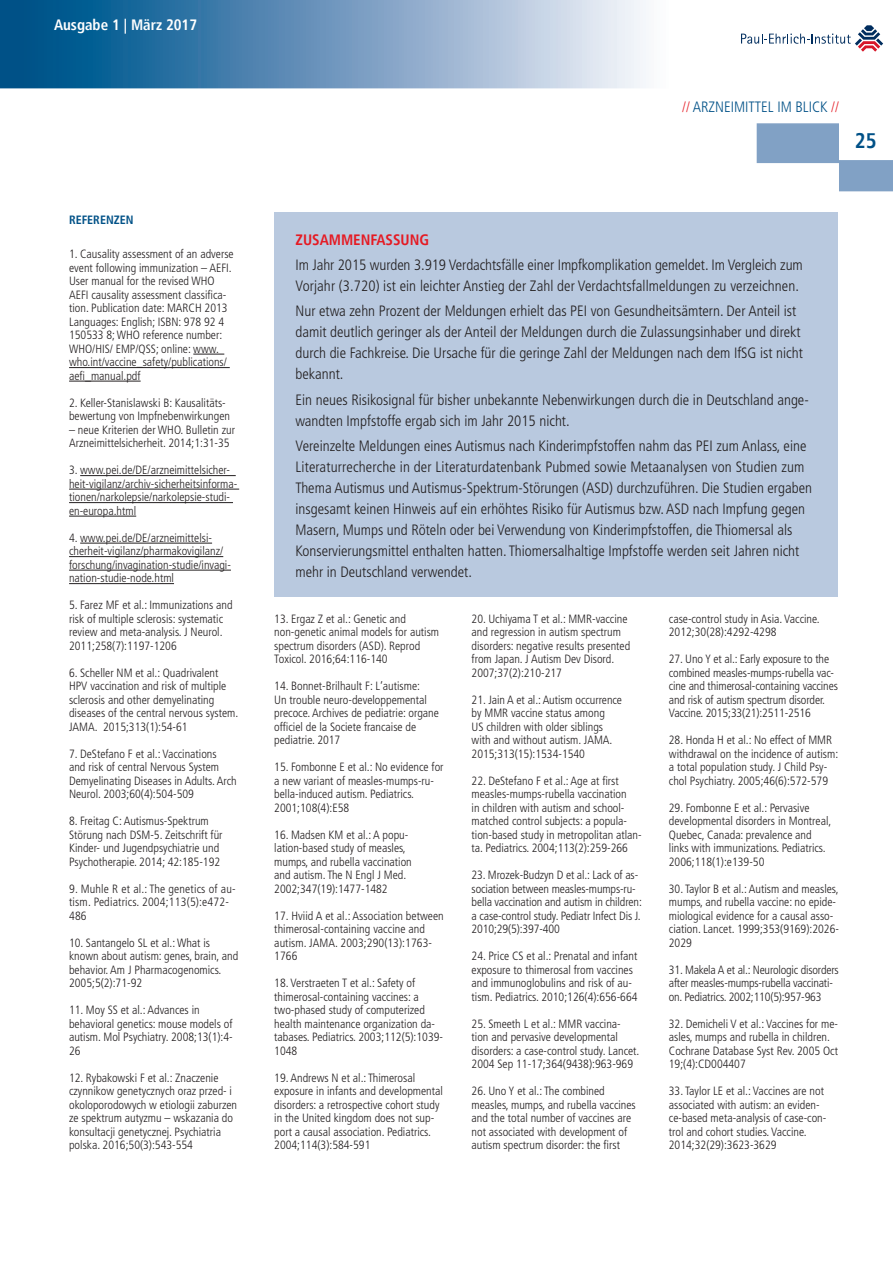
<style>
.page{position:relative;width:893px;height:1263px;background:#fff}
.page>*{position:absolute;margin:0;border:0;box-sizing:border-box;transform-origin:0 0}
.t1{font:700 condensed 21px "Frutiger";color:#005187}
.t2{font:300 condensed 15px/21px "Frutiger LT";color:#231f20}
.t3{font:300 condensed 15px "Frutiger LT";color:#005187}
.t4{font:700 condensed 15px "Frutiger";color:#fff}
.t5{font:700 condensed 15px "Frutiger";color:#e51a23}
.t6{font:300 condensed 12px/13.5px "Frutiger LT";color:#231f20}
.t7{font:700 condensed 12px "Frutiger";color:#005187}
.s1{color:#e51a23}
</style>
<div class="page">
<div style="left:757px;top:123px;width:82px;height:40px;background:#81a1c5;border:2px solid #81a1c5"></div>
<div style="left:839px;top:160px;width:54px;height:31px;background:#81a1c5"></div>
<svg style="left:741px;top:25px;width:142px;height:27px"></svg>
<svg style="left:0;top:0;width:646px;height:88px;background:#6b98bd"></svg>
<hr style="left:193px;top:354px;width:31px;height:1px;background:#231f20">
<hr style="left:69px;top:367px;width:161px;height:1px;background:#231f20">
<hr style="left:69px;top:381px;width:72px;height:1px;background:#231f20">
<hr style="left:80px;top:475px;width:156px;height:1px;background:#231f20">
<hr style="left:69px;top:489px;width:170px;height:1px;background:#231f20">
<hr style="left:69px;top:502px;width:164px;height:1px;background:#231f20">
<hr style="left:69px;top:516px;width:67px;height:1px;background:#231f20">
<hr style="left:80px;top:543px;width:132px;height:1px;background:#231f20">
<hr style="left:69px;top:556px;width:154px;height:1px;background:#231f20">
<hr style="left:69px;top:570px;width:162px;height:1px;background:#231f20">
<hr style="left:69px;top:583px;width:105px;height:1px;background:#231f20">
<div style="left:274px;top:213px;width:564px;height:384px;background:#b9c9df"></div>
<p class="t4" style="left:54px;top:16px;width:145px">Ausgabe 1 | März 2017</p>
<p class="t7" style="left:69px;top:213px;width:66px">REFERENZEN</p>
<p class="t6" style="left:69px;top:248px;width:166px">1. Causality assessment of an adverse event following immunization – AEFI.<br>User manual for the revised WHO AEFI causality assessment classifica&shy;tion. Publication date: MARCH 2013<br>Languages: English; ISBN: 978 92 4<br>150533 8; WHO reference number:<br>WHO/HIS/ EMP/QSS; online: www. who.int/vaccine_safety/publications/ aefi_manual.pdf</p>
<p class="t6" style="left:69px;top:396px;width:162px">2. Keller-Stanislawski B: Kausalitäts&shy;bewertung von Impfnebenwirkungen</p>
<p class="t6" style="left:69px;top:423px;width:167px">– neue Kriterien der WHO. Bulletin zur<br>Arzneimittelsicherheit. 2014;1:31-35</p>
<p class="t6" style="left:69px;top:464px;width:170px">3. www.pei.de/DE/arzneimittelsicher&shy;heit-vigilanz/archiv-sicherheitsinforma&shy;tionen/narkolepsie/narkolepsie-studi&shy;en-europa.html</p>
<p class="t6" style="left:69px;top:531px;width:163px">4. www.pei.de/DE/arzneimittelsi&shy;cherheit-vigilanz/pharmakovigilanz/ forschung/invagination-studie/invagi&shy;nation-studie-node.html</p>
<p class="t6" style="left:69px;top:599px;width:165px">5. Farez MF et al.: Immunizations and risk of multiple sclerosis: systematic review and meta-analysis. J Neurol.<br>2011;258(7):1197-1206</p>
<p class="t6" style="left:69px;top:666px;width:171px">6. Scheller NM et al.: Quadrivalent HPV vaccination and risk of multiple sclerosis and other demyelinating diseases of the central nervous system.<br>JAMA. 2015;313(1):54-61</p>
<p class="t6" style="left:69px;top:747px;width:169px">7. DeStefano F et al.: Vaccinations<br>and risk of central Nervous System Demyelinating Diseases in Adults. Arch Neurol. 2003;60(4):504-509</p>
<p class="t6" style="left:69px;top:815px;width:155px">8. Freitag C: Autismus-Spektrum Störung nach DSM-5. Zeitschrift für Kinder- und Jugendpsychiatrie und Psychotherapie. 2014; 42:185-192</p>
<p class="t6" style="left:69px;top:882px;width:168px">9. Muhle R et al.: The genetics of au&shy;tism. Pediatrics. 2004;113(5):e472-<br>486</p>
<p class="t6" style="left:69px;top:936px;width:171px">10. Santangelo SL et al.: What is known about autism: genes, brain, and behavior. Am J Pharmacogenomics.<br>2005;5(2):71-92</p>
<p class="t6" style="left:69px;top:1004px;width:165px">11. Moy SS et al.: Advances in behavioral genetics: mouse models of autism. Mol Psychiatry. 2008;13(1):4-<br>26</p>
<p class="t6" style="left:69px;top:1071px;width:170px">12. Rybakowski F et al.: Znaczenie czynnikow genetycznych oraz przed- i okoloporodowych w etiologii zaburzen ze spektrum autyzmu – wskazania do konsultacji genetycznej. Psychiatria polska. 2016;50(3):543-554</p>
<p class="t3" style="left:682px;top:98px;width:158px"><span class="s1">//</span> ARZNEIMITTEL IM BLICK <span class="s1">//</span></p>
<h1 class="t1" style="left:855px;top:128px;width:23px">25</h1>
<p class="t5" style="left:296px;top:231px;width:135px">ZUSAMMENFASSUNG</p>
<p class="t2" style="left:296px;top:255px;width:509px">Im Jahr 2015 wurden 3.919 Verdachtsfälle einer Impfkomplikation gemeldet. Im Vergleich zum<br>Vorjahr (3.720) ist ein leichter Anstieg der Zahl der Verdachtsfallmeldungen zu verzeichnen.</p>
<p class="t2" style="left:296px;top:301px;width:509px">Nur etwa zehn Prozent der Meldungen erhielt das PEI von Gesundheitsämtern. Der Anteil ist damit deutlich geringer als der Anteil der Meldungen durch die Zulassungsinhaber und direkt durch die Fachkreise. Die Ursache für die geringe Zahl der Meldungen nach dem IfSG ist nicht bekannt.</p>
<p class="t2" style="left:296px;top:389px;width:515px">Ein neues Risikosignal für bisher unbekannte Nebenwirkungen durch die in Deutschland ange&shy;wandten Impfstoffe ergab sich im Jahr 2015 nicht.</p>
<p class="t2" style="left:296px;top:435px;width:518px">Vereinzelte Meldungen eines Autismus nach Kinderimpfstoffen nahm das PEI zum Anlass, eine Literaturrecherche in der Literaturdatenbank Pubmed sowie Metaanalysen von Studien zum Thema Autismus und Autismus-Spektrum-Störungen (ASD) durchzuführen. Die Studien ergaben insgesamt keinen Hinweis auf ein erhöhtes Risiko für Autismus bzw. ASD nach Impfung gegen Masern, Mumps und Röteln oder bei Verwendung von Kinderimpfstoffen, die Thiomersal als Konservierungsmittel enthalten hatten. Thiomersalhaltige Impfstoffe werden seit Jahren nicht mehr in Deutschland verwendet.</p>
<p class="t6" style="left:274px;top:612px;width:166px">13. Ergaz Z et al.: Genetic and non-genetic animal models for autism spectrum disorders (ASD). Reprod<br>Toxicol. 2016;64:116-140</p>
<p class="t6" style="left:274px;top:680px;width:166px">14. Bonnet-Brilhault F: L‘autisme:<br>Un trouble neuro-developpemental precoce. Archives de pediatrie: organe officiel de la Societe francaise de pediatrie. 2017</p>
<p class="t6" style="left:274px;top:761px;width:171px">15. Fombonne E et al.: No evidence for a new variant of measles-mumps-ru&shy;bella-induced autism. Pediatrics.<br>2001;108(4):E58</p>
<p class="t6" style="left:274px;top:828px;width:139px">16. Madsen KM et al.: A popu&shy;lation-based study of measles, mumps, and rubella vaccination and autism. The N Engl J Med.<br>2002;347(19):1477-1482</p>
<p class="t6" style="left:274px;top:909px;width:171px">17. Hviid A et al.: Association between thimerosal-containing vaccine and autism. JAMA. 2003;290(13):1763-<br>1766</p>
<p class="t6" style="left:274px;top:977px;width:170px">18. Verstraeten T et al.: Safety of thimerosal-containing vaccines: a two-phased study of computerized health maintenance organization da&shy;tabases. Pediatrics. 2003;112(5):1039-<br>1048</p>
<p class="t6" style="left:274px;top:1071px;width:170px">19. Andrews N et al.: Thimerosal exposure in infants and developmental disorders: a retrospective cohort study in the United kingdom does not sup&shy;port a causal association. Pediatrics.<br>2004;114(3):584-591</p>
<p class="t6" style="left:472px;top:612px;width:160px">20. Uchiyama T et al.: MMR-vaccine and regression in autism spectrum disorders: negative results presented from Japan. J Autism Dev Disord.<br>2007;37(2):210-217</p>
<p class="t6" style="left:472px;top:693px;width:152px">21. Jain A et al.: Autism occurrence by MMR vaccine status among<br>US children with older siblings with and without autism. JAMA.<br>2015;313(15):1534-1540</p>
<p class="t6" style="left:472px;top:774px;width:172px">22. DeStefano F et al.: Age at first measles-mumps-rubella vaccination<br>in children with autism and school&shy;matched control subjects: a popula&shy;tion-based study in metropolitan atlan&shy;ta. Pediatrics. 2004;113(2):259-266</p>
<p class="t6" style="left:472px;top:869px;width:172px">23. Mrozek-Budzyn D et al.: Lack of as&shy;sociation between measles-mumps-ru&shy;bella vaccination and autism in children: a case-control study. Pediatr Infect Dis J.<br>2010;29(5):397-400</p>
<p class="t6" style="left:472px;top:950px;width:167px">24. Price CS et al.: Prenatal and infant exposure to thimerosal from vaccines and immunoglobulins and risk of au&shy;tism. Pediatrics. 2010;126(4):656-664</p>
<p class="t6" style="left:472px;top:1017px;width:169px">25. Smeeth L et al.: MMR vaccina&shy;tion and pervasive developmental disorders: a case-control study. Lancet.<br>2004 Sep 11-17;364(9438):963-969</p>
<p class="t6" style="left:472px;top:1085px;width:166px">26. Uno Y et al.: The combined measles, mumps, and rubella vaccines and the total number of vaccines are not associated with development of autism spectrum disorder: the first</p>
<p class="t6" style="left:669px;top:612px;width:152px">case-control study in Asia. Vaccine.<br>2012;30(28):4292-4298</p>
<p class="t6" style="left:669px;top:653px;width:171px">27. Uno Y et al.: Early exposure to the combined measles-mumps-rubella vac&shy;cine and thimerosal-containing vaccines and risk of autism spectrum disorder.<br>Vaccine. 2015;33(21):2511-2516</p>
<p class="t6" style="left:669px;top:734px;width:171px">28. Honda H et al.: No effect of MMR withdrawal on the incidence of autism: a total population study. J Child Psy&shy;chol Psychiatry. 2005;46(6):572-579</p>
<p class="t6" style="left:669px;top:801px;width:164px">29. Fombonne E et al.: Pervasive developmental disorders in Montreal, Quebec, Canada: prevalence and links with immunizations. Pediatrics.<br>2006;118(1):e139-50</p>
<p class="t6" style="left:669px;top:882px;width:172px">30. Taylor B et al.: Autism and measles, mumps, and rubella vaccine: no epide&shy;miological evidence for a causal asso&shy;ciation. Lancet. 1999;353(9169):2026-<br>2029</p>
<p class="t6" style="left:669px;top:963px;width:171px">31. Makela A et al.: Neurologic disorders after measles-mumps-rubella vaccinati&shy;on. Pediatrics. 2002;110(5):957-963</p>
<p class="t6" style="left:669px;top:1017px;width:171px">32. Demicheli V et al.: Vaccines for me&shy;asles, mumps and rubella in children.<br>Cochrane Database Syst Rev. 2005 Oct<br>19;(4):CD004407</p>
<p class="t6" style="left:669px;top:1085px;width:159px">33. Taylor LE et al.: Vaccines are not associated with autism: an eviden&shy;ce-based meta-analysis of case-con&shy;trol and cohort studies. Vaccine.<br>2014;32(29):3623-3629</p>
</div>
